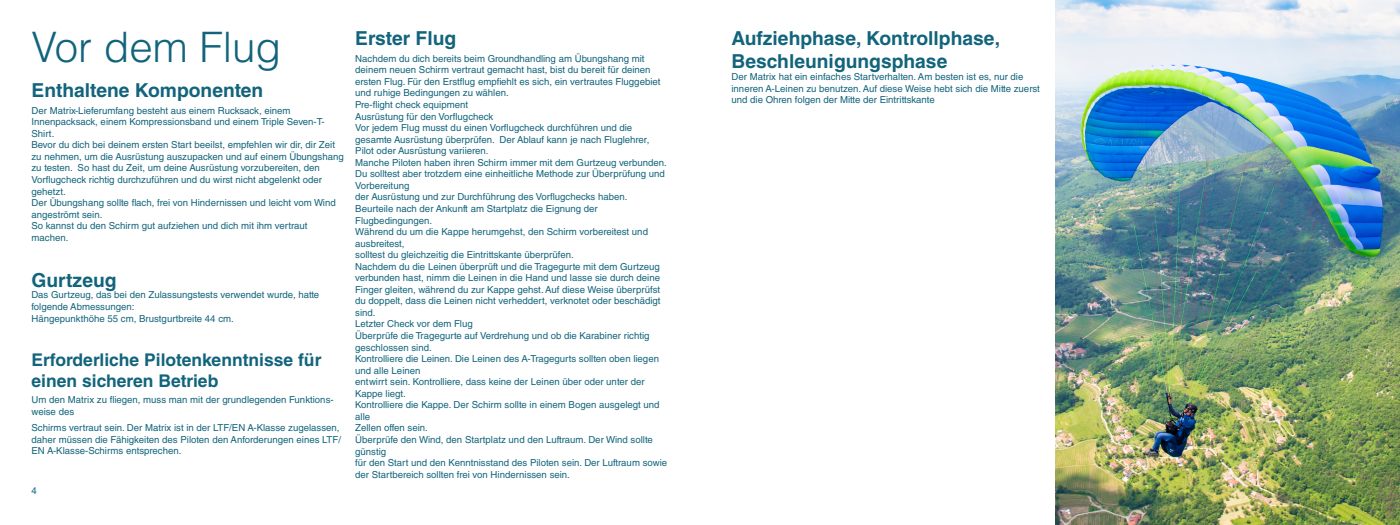
<style>
.page{position:relative;width:1400px;height:525px;background:#fff}
.page>*{position:absolute;margin:0;border:0;box-sizing:border-box;transform-origin:0 0}
.t1{font:300 42px "Helvetica LT Std";color:#12647c}
.t2{font:700 19.25px/23.1px "Helvetica LT Std";color:#12647c}
.t3{font:700 17.5px/21px "Helvetica LT Std";color:#12647c}
.t4{font:9.62px/11.5px "Helvetica LT Std";color:#12647c}
</style>
<div class="page">
<img style="left:1055px;top:0;width:345px;height:525px">
<h1 class="t1" style="left:32px;top:21px;width:251px">Vor dem Flug</h1>
<h2 class="t2" style="left:32px;top:79px;width:233px">Enthaltene Komponenten</h2>
<p class="t4" style="left:32px;top:104px;width:314px">Der Matrix-Lieferumfang besteht aus einem Rucksack, einem Innenpacksack, einem Kompressionsband und einem Triple Seven-T-Shirt.<br>Bevor du dich bei deinem ersten Start beeilst, empfehlen wir dir, dir Zeit zu nehmen, um die Ausrüstung auszupacken und auf einem Übungshang zu testen. So hast du Zeit, um deine Ausrüstung vorzubereiten, den Vorflugcheck richtig durchzuführen und du wirst nicht abgelenkt oder gehetzt.<br>Der Übungshang sollte flach, frei von Hindernissen und leicht vom Wind angeströmt sein.<br>So kannst du den Schirm gut aufziehen und dich mit ihm vertraut machen.</p>
<h2 class="t2" style="left:32px;top:268px;width:87px">Gurtzeug</h2>
<p class="t4" style="left:32px;top:289px;width:289px">Das Gurtzeug, das bei den Zulassungstests verwendet wurde, hatte folgende Abmessungen:<br>Hängepunkthöhe 55 cm, Brustgurtbreite 44 cm.</p>
<h3 class="t3" style="left:32px;top:349px;width:291px">Erforderliche Pilotenkenntnisse für einen sicheren Betrieb</h3>
<p class="t4" style="left:32px;top:394px;width:304px">Um den Matrix zu fliegen, muss man mit der grundlegenden Funktions&shy;weise des</p>
<p class="t4" style="left:32px;top:422px;width:311px">Schirms vertraut sein. Der Matrix ist in der LTF/EN A-Klasse zugelassen, daher müssen die Fähigkeiten des Piloten den Anforderungen eines LTF/<br>EN A-Klasse-Schirms entsprechen.</p>
<p class="t4" style="left:32px;top:485px;width:7px">4</p>
<h2 class="t2" style="left:355px;top:27px;width:103px">Erster Flug</h2>
<p class="t4" style="left:355px;top:53px;width:313px">Nachdem du dich bereits beim Groundhandling am Übungshang mit deinem neuen Schirm vertraut gemacht hast, bist du bereit für deinen ersten Flug. Für den Erstflug empfiehlt es sich, ein vertrautes Fluggebiet und ruhige Bedingungen zu wählen.<br>Pre-flight check equipment<br>Ausrüstung für den Vorflugcheck<br>Vor jedem Flug musst du einen Vorflugcheck durchführen und die gesamte Ausrüstung überprüfen. Der Ablauf kann je nach Fluglehrer, Pilot oder Ausrüstung variieren.<br>Manche Piloten haben ihren Schirm immer mit dem Gurtzeug verbunden.<br>Du solltest aber trotzdem eine einheitliche Methode zur Überprüfung und Vorbereitung<br>der Ausrüstung und zur Durchführung des Vorflugchecks haben.<br>Beurteile nach der Ankunft am Startplatz die Eignung der Flugbedingungen.<br>Während du um die Kappe herumgehst, den Schirm vorbereitest und ausbreitest,<br>solltest du gleichzeitig die Eintrittskante überprüfen.<br>Nachdem du die Leinen überprüft und die Tragegurte mit dem Gurtzeug verbunden hast, nimm die Leinen in die Hand und lasse sie durch deine Finger gleiten, während du zur Kappe gehst. Auf diese Weise überprüfst du doppelt, dass die Leinen nicht verheddert, verknotet oder beschädigt sind.<br>Letzter Check vor dem Flug<br>Überprüfe die Tragegurte auf Verdrehung und ob die Karabiner richtig geschlossen sind.<br>Kontrolliere die Leinen. Die Leinen des A-Tragegurts sollten oben liegen und alle Leinen<br>entwirrt sein. Kontrolliere, dass keine der Leinen über oder unter der Kappe liegt.<br>Kontrolliere die Kappe. Der Schirm sollte in einem Bogen ausgelegt und alle<br>Zellen offen sein.<br>Überprüfe den Wind, den Startplatz und den Luftraum. Der Wind sollte günstig<br>für den Start und den Kenntnisstand des Piloten sein. Der Luftraum sowie der Startbereich sollten frei von Hindernissen sein.</p>
<h2 class="t2" style="left:732px;top:27px;width:270px">Aufziehphase, Kontrollphase,<br>Beschleunigungsphase</h2>
<p class="t4" style="left:732px;top:71px;width:310px">Der Matrix hat ein einfaches Startverhalten. Am besten ist es, nur die inneren A-Leinen zu benutzen. Auf diese Weise hebt sich die Mitte zuerst und die Ohren folgen der Mitte der Eintrittskante</p>
</div>
